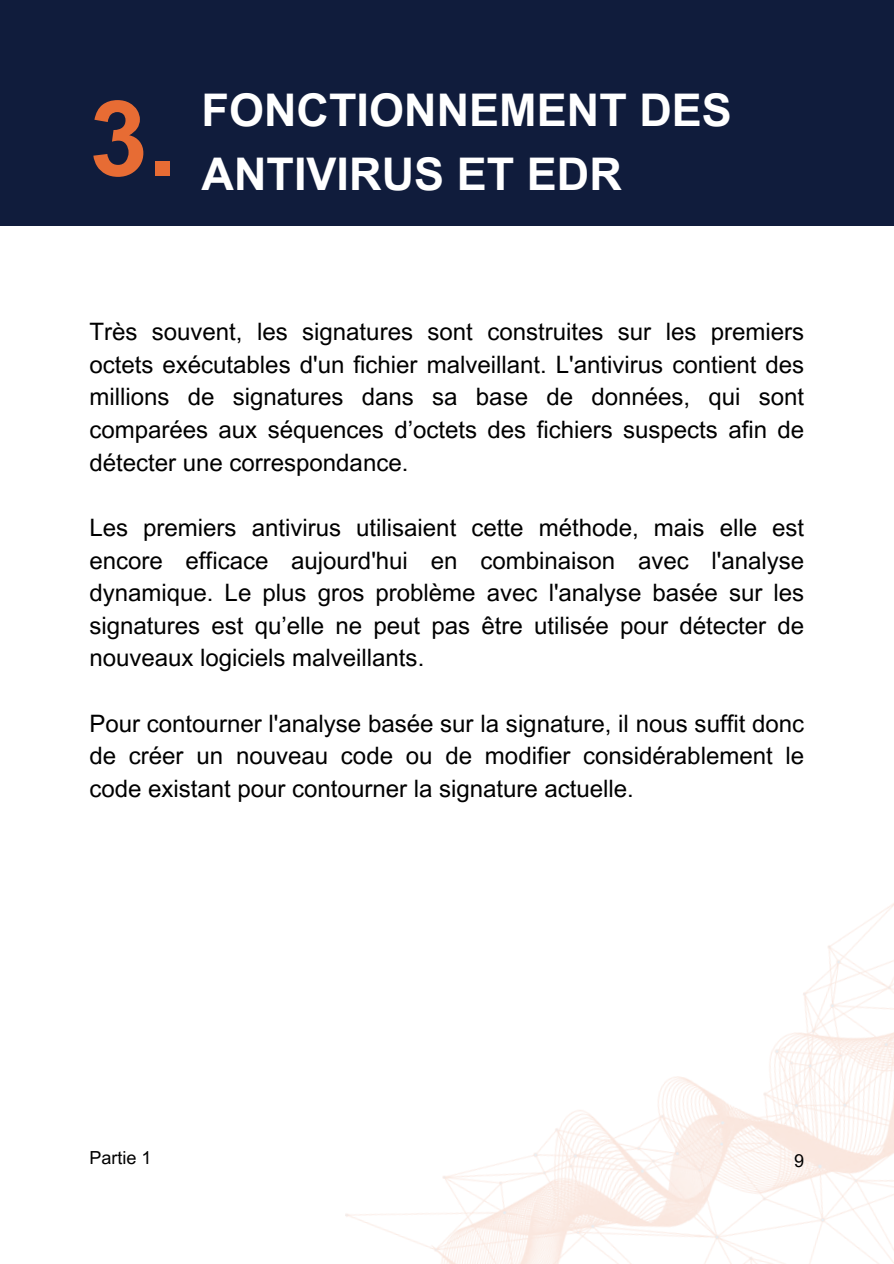
<style>
.page{position:relative;width:894px;height:1264px;background:#fff}
.page>*{position:absolute;margin:0;border:0;box-sizing:border-box;transform-origin:0 0}
.t1{font:700 105px "Arial MT Pro";color:#e76c34}
.t2{font:700 45px "Arial MT Pro";color:#fff}
.t3{font:24px/32.7px "Arial MT Pro";color:#000;text-align:justify}
.t4{font:18px "Arial MT Pro";color:#000}
</style>
<div class="page">
<div style="left:0;top:0;width:892px;height:226px;background:#101c3c"></div>
<img style="left:345px;top:904px;width:548px;height:359px">
<h2 class="t1" style="left:89px;top:99px;width:89px">3.</h2>
<h1 class="t2" style="left:201px;top:94px;width:532px">FONCTIONNEMENT DES</h1>
<h1 class="t2" style="left:201px;top:157px;width:422px">ANTIVIRUS ET EDR</h1>
<h3 class="t3" style="left:89px;top:318px;width:716px">Très souvent, les signatures sont construites sur les premiers octets exécutables d'un fichier malveillant. L'antivirus contient des millions de signatures dans sa base de données, qui sont comparées aux séquences d’octets des fichiers suspects afin de détecter une correspondance.</h3>
<h3 class="t3" style="left:89px;top:514px;width:716px">Les premiers antivirus utilisaient cette méthode, mais elle est encore efficace aujourd'hui en combinaison avec l'analyse dynamique. Le plus gros problème avec l'analyse basée sur les signatures est qu’elle ne peut pas être utilisée pour détecter de nouveaux logiciels malveillants.</h3>
<p class="t3" style="left:89px;top:710px;width:716px">Pour contourner l'analyse basée sur la signature, il nous suffit donc de créer un nouveau code ou de modifier considérablement le code existant pour contourner la signature actuelle.</p>
<p class="t4" style="left:89px;top:1150px;width:64px">Partie 1</p>
<p class="t4" style="left:794px;top:1153px;width:12px">9</p>
</div>
